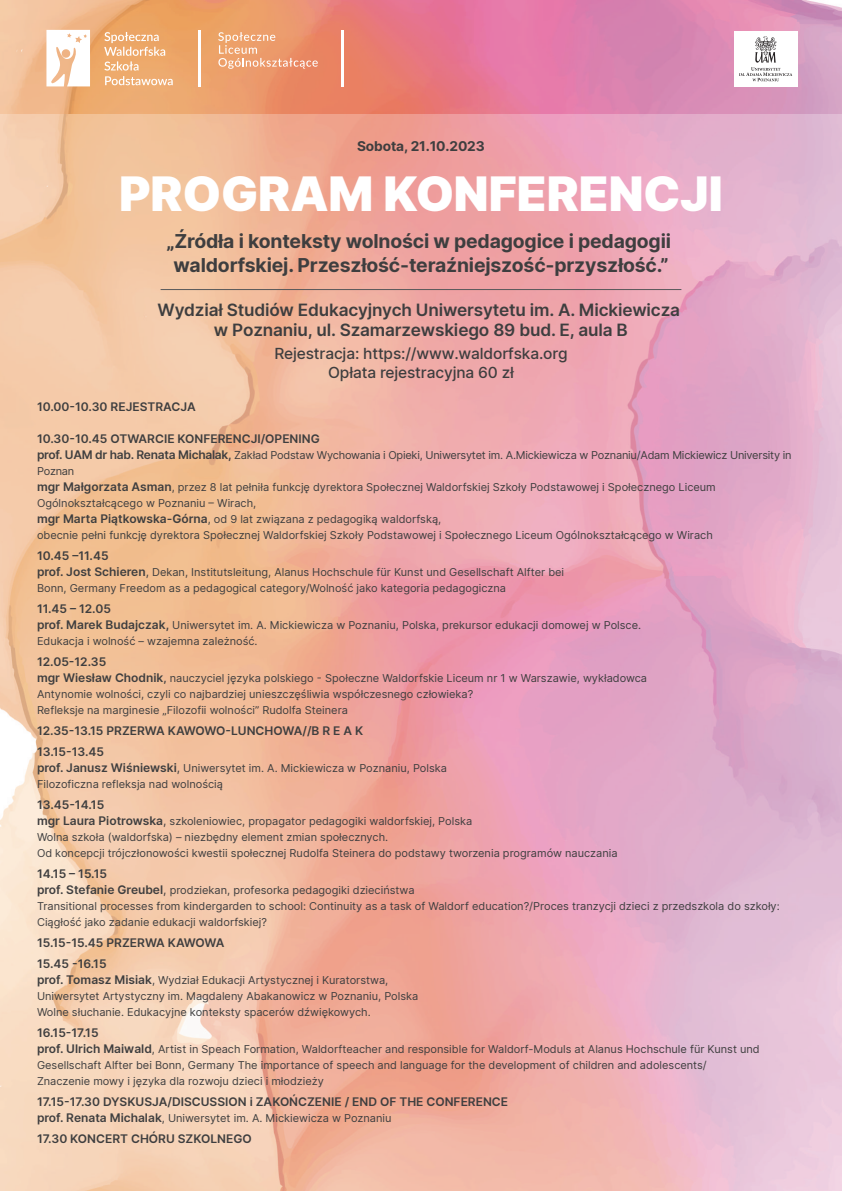
<style>
.page{position:relative;width:842px;height:1191px;background:#fff}
.page>*{position:absolute;margin:0;border:0;box-sizing:border-box;transform-origin:0 0}
.t1{font:900 48.1px "Inter";color:#fff}
.t2{font:700 19.4px/24.4px "Inter";letter-spacing:-.01em;color:#3e3e3f;text-align:center}
.t3{font:600 17.2px/19.7px "Inter";letter-spacing:-.01em;color:#3e3e3f;text-align:center}
.t4{font:500 15.5px/18.6px "Inter";letter-spacing:-.01em;color:#3e3e3f;text-align:center}
.t5{font:700 13.7px "Inter";letter-spacing:-.01em;color:#3e3e3f}
.t6{font:600 12px/21px "Inter";color:#3e3e3f}
.t7{font:11px/16px "Inter";color:#3e3e3f}
.s1{font-weight:600;font-size:12px}
.s2{font-size:12px}
.s3{font-weight:600}
</style>
<div class="page">
<img style="left:1px;top:0;width:841px;height:114px">
<hr style="left:198px;top:30px;width:2px;height:57px;background:#fff">
<hr style="left:342px;top:30px;width:2px;height:57px;background:#fff">
<svg style="left:218px;top:32px;width:100px;height:37px;background:#eda47c"></svg>
<svg style="left:46px;top:30px;width:44px;height:56px"></svg>
<svg style="left:104px;top:32px;width:69px;height:53px;background:#efb784"></svg>
<div style="left:734px;top:31px;width:63px;height:56px;background:#fff"></div>
<svg style="left:739px;top:36px;width:53px;height:45px"></svg>
<hr style="left:161px;top:289px;width:520px;height:1px;background:#57585a">
<p class="t5" style="left:357px;top:135px;width:129px">Sobota, 21.10.2023</p>
<h1 class="t1" style="left:119px;top:156px;width:605px">PROGRAM KONFERENCJI</h1>
<h2 class="t2" style="left:166px;top:228px;width:506px">„Źródła i konteksty wolności w pedagogice i pedagogii waldorfskiej. Przeszłość-teraźniejszość-przyszłość.”</h2>
<h3 class="t3" style="left:158px;top:300px;width:524px">Wydział Studiów Edukacyjnych Uniwersytetu im. A. Mickiewicza w Poznaniu, ul. Szamarzewskiego 89 bud. E, aula B</h3>
<h3 class="t4" style="left:274px;top:344px;width:295px">Rejestracja: https://www.waldorfska.org<br>Opłata rejestracyjna 60 zł</h3>
<p class="t6" style="left:37px;top:395px;width:160px">10.00-10.30 REJESTRACJA</p>
<p class="t6" style="left:37px;top:427px;width:284px">10.30-10.45 OTWARCIE KONFERENCJI/OPENING</p>
<p class="t7" style="left:37px;top:446px;width:756px"><span class="s1">prof. UAM dr hab. Renata Michalak,</span> Zakład Podstaw Wychowania i Opieki, Uniwersytet im. A.Mickiewicza w Poznaniu/Adam Mickiewicz University in Poznan<br><span class="s1">mgr Małgorzata Asman</span>, przez 8 lat pełniła funkcję dyrektora Społecznej Waldorfskiej Szkoły Podstawowej i Społecznego Liceum Ogólnokształcącego w Poznaniu – Wirach,<br><span class="s1">mgr Marta Piątkowska-Górna</span>, od 9 lat związana z pedagogiką waldorfską,<br>obecnie pełni funkcję dyrektora Społecznej Waldorfskiej Szkoły Podstawowej i Społecznego Liceum Ogólnokształcącego w Wirach</p>
<p class="t6" style="left:37px;top:544px;width:73px">10.45 –11.45</p>
<p class="t7" style="left:37px;top:563px;width:529px"><span class="s1">prof. Jost Schieren</span><span class="s2">,</span> Dekan, Institutsleitung, Alanus Hochschule für Kunst und Gesellschaft Alfter bei<br>Bonn, Germany Freedom as a pedagogical category/Wolność jako kategoria pedagogiczna</p>
<p class="t6" style="left:37px;top:597px;width:76px">11.45 – 12.05</p>
<p class="t7" style="left:37px;top:616px;width:606px"><span class="s1">prof. Marek Budajczak,</span> Uniwersytet im. A. Mickiewicza w Poznaniu, Polska, prekursor edukacji domowej w Polsce.<br>Edukacja i wolność – wzajemna zależność.</p>
<p class="t6" style="left:37px;top:650px;width:71px">12.05-12.35</p>
<p class="t7" style="left:37px;top:669px;width:612px"><span class="s1">mgr Wiesław Chodnik</span><span class="s3">,</span> nauczyciel języka polskiego - Społeczne Waldorfskie Liceum nr 1 w Warszawie, wykładowca<br>Antynomie wolności, czyli co najbardziej unieszczęśliwia współczesnego człowieka?<br>Refleksje na marginesie „Filozofii wolności” Rudolfa Steinera</p>
<p class="t6" style="left:37px;top:719px;width:328px">12.35-13.15 PRZERWA KAWOWO-LUNCHOWA//B R E A K<br>13.15-13.45</p>
<p class="t7" style="left:37px;top:759px;width:412px"><span class="s1">prof. Janusz Wiśniewski</span><span class="s2">,</span> Uniwersytet im. A. Mickiewicza w Poznaniu, Polska<br>Filozoficzna refleksja nad wolnością</p>
<p class="t6" style="left:37px;top:793px;width:69px">13.45-14.15</p>
<p class="t7" style="left:37px;top:812px;width:582px"><span class="s1">mgr Laura Piotrowska</span><span class="s2">,</span> szkoleniowiec, propagator pedagogiki waldorfskiej, Polska<br>Wolna szkoła (waldorfska) – niezbędny element zmian społecznych.<br>Od koncepcji trójczłonowości kwestii społecznej Rudolfa Steinera do podstawy tworzenia programów nauczania</p>
<p class="t6" style="left:37px;top:862px;width:72px">14.15 – 15.15</p>
<p class="t7" style="left:37px;top:881px;width:744px"><span class="s1">prof. Stefanie Greubel</span><span class="s2">,</span> prodziekan, profesorka pedagogiki dzieciństwa<br>Transitional processes from kindergarden to school: Continuity as a task of Waldorf education?/Proces tranzycji dzieci z przedszkola do szkoły:<br>Ciągłość jako zadanie edukacji waldorfskiej?</p>
<p class="t6" style="left:37px;top:931px;width:189px">15.15-15.45 PRZERWA KAWOWA<br>15.45 -16.15</p>
<p class="t7" style="left:37px;top:971px;width:383px"><span class="s1">prof. Tomasz Misiak</span>, Wydział Edukacji Artystycznej i Kuratorstwa,<br>Uniwersytet Artystyczny im. Magdaleny Abakanowicz w Poznaniu, Polska<br>Wolne słuchanie. Edukacyjne konteksty spacerów dźwiękowych.</p>
<p class="t6" style="left:37px;top:1021px;width:63px">16.15-17.15</p>
<p class="t7" style="left:37px;top:1040px;width:724px"><span class="s1">prof. Ulrich Maiwald</span>, Artist in Speach Formation, Waldorfteacher and responsible for Waldorf-Moduls at Alanus Hochschule für Kunst und<br>Gesellschaft Alfter bei Bonn, Germany The importance of speech and language for the development of children and adolescents/<br>Znaczenie mowy i języka dla rozwoju dzieci i młodzieży</p>
<p class="t6" style="left:37px;top:1090px;width:473px">17.15-17.30 DYSKUSJA/DISCUSSION i ZAKOŃCZENIE / END OF THE CONFERENCE</p>
<p class="t7" style="left:37px;top:1109px;width:356px"><span class="s1">prof. Renata Michalak</span>, Uniwersytet im. A. Mickiewicza w Poznaniu</p>
<p class="t6" style="left:37px;top:1127px;width:216px">17.30 KONCERT CHÓRU SZKOLNEGO</p>
</div>
